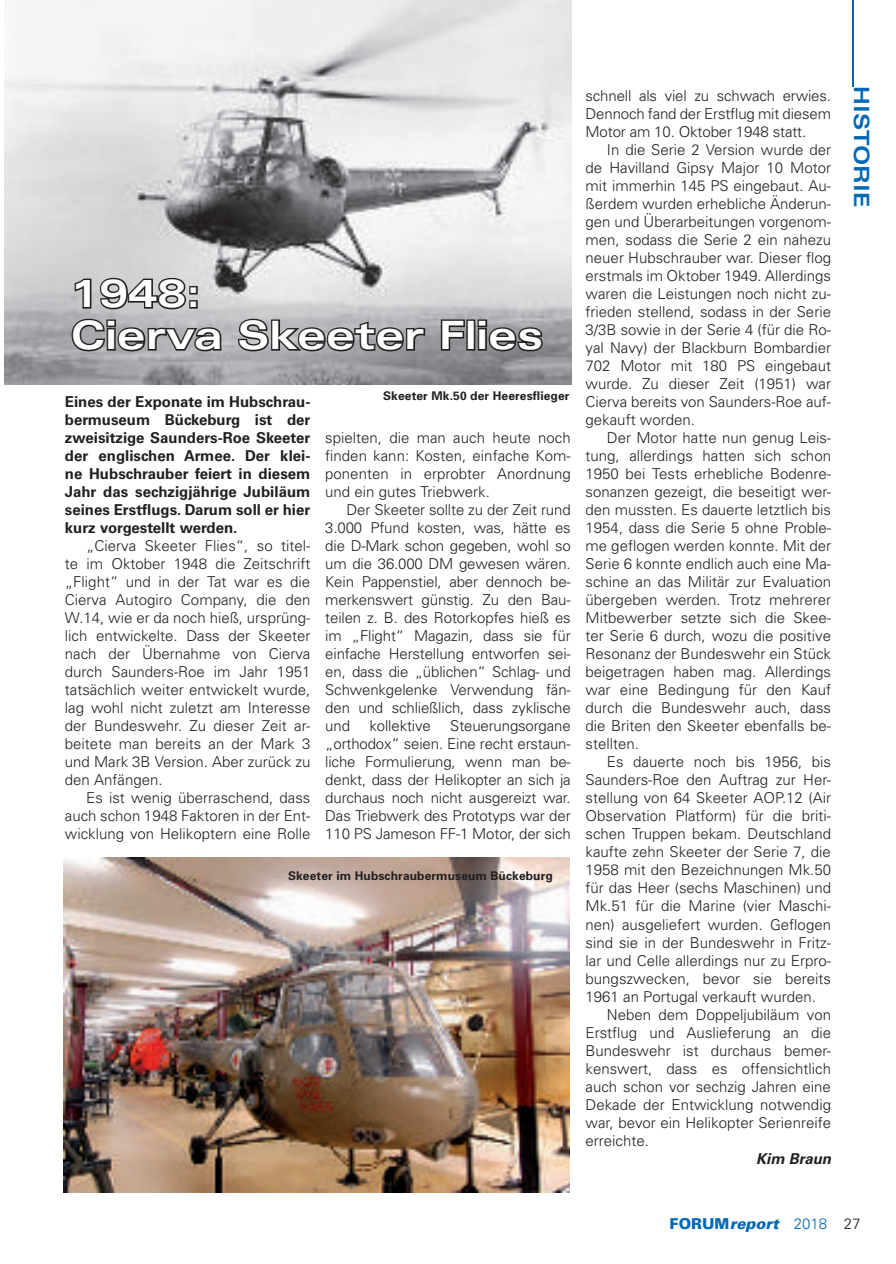
<style>
.page{position:relative;width:896px;height:1264px;background:#fff}
.page>*{position:absolute;margin:0;border:0;box-sizing:border-box;transform-origin:0 0}
.t1{font:700 expanded 39px/42px "Univers";color:#fff}
.t2{font:700 expanded 21px "Univers";color:#0168b5}
.t3{font:300 15px/18px "Univers";color:#231f20;text-align:justify}
.t4{font:700 15px/18px "Univers CE";color:#231f20;text-align:justify}
.t5{font:italic 900 15px "Univers";color:#0168b5}
.t6{font:italic 700 15px "Univers CE";color:#231f20}
.t7{font:700 12px "Univers";letter-spacing:.01em;color:#231f20}
.s1{font-family:"Univers CE";font-style:normal}
.s2{font-weight:300;font-style:normal}
.s3{font-weight:300;font-style:normal;color:#231f20}
</style>
<div class="page">
<hr style="left:852px;top:0;width:1px;height:86px;background:#0168b5">
<img style="left:5px;top:0;width:566px;height:384px">
<img style="left:63px;top:857px;width:506px;height:335px">
<svg style="left:72px;top:276px;width:127px;height:35px;background:#878688"></svg>
<svg style="left:70px;top:317px;width:153px;height:36px;background:#7c7c7e"></svg>
<svg style="left:236px;top:317px;width:190px;height:36px;background:#78777a"></svg>
<svg style="left:439px;top:318px;width:27px;height:34px"></svg>
<div style="left:466px;top:319px;width:9px;height:31px;border:3px solid #231f20"></div>
<svg style="left:476px;top:318px;width:68px;height:35px;background:#676668"></svg>
<h1 class="t1" style="left:71px;top:275px;width:473px">1948:<br>Cierva Skeeter Flies</h1>
<p class="t4" style="left:65px;top:394px;width:247px">Eines der Exponate im Hubschrau&shy;bermuseum Bückeburg ist der zweisitzige Saunders-Roe Skeeter der englischen Armee. Der klei&shy;ne Hubschrauber feiert in diesem Jahr das sechzigjährige Jubiläum seines Erstlugs. Darum soll er hier kurz vorgestellt werden.</p>
<p class="t3" style="left:65px;top:536px;width:247px;text-indent:21px">„Cierva Skeeter Flies“, so titel&shy;te im Oktober 1948 die Zeitschrift „Flight“ und in der Tat war es die Cierva Autogiro Company, die den W.14, wie er da noch hieß, ursprüng&shy;lich entwickelte. Dass der Skeeter nach der Übernahme von Cierva durch Saunders-Roe im Jahr 1951 tatsächlich weiter entwickelt wurde, lag wohl nicht zuletzt am Interesse der Bundeswehr. Zu dieser Zeit ar&shy;beitete man bereits an der Mark 3 und Mark 3B Version. Aber zurück zu den Anfängen.</p>
<p class="t3" style="left:65px;top:788px;width:247px;text-indent:21px">Es ist wenig überraschend, dass auch schon 1948 Faktoren in der Ent&shy;wicklung von Helikoptern eine Rolle</p>
<p class="t7" style="left:383px;top:391px;width:188px">Skeeter Mk.50 der Heeresflieger</p>
<p class="t3" style="left:325px;top:428px;width:247px">spielten, die man auch heute noch finden kann: Kosten, einfache Kom&shy;ponenten in erprobter Anordnung und ein gutes Triebwerk.</p>
<p class="t3" style="left:325px;top:500px;width:247px;text-indent:21px">Der Skeeter sollte zu der Zeit rund 3.000 Pfund kosten, was, hätte es die D-Mark schon gegeben, wohl so um die 36.000 DM gewesen wären.<br>Kein Pappenstiel, aber dennoch be&shy;merkenswert günstig. Zu den Bau&shy;teilen z. B. des Rotorkopfes hieß es im „Flight“ Magazin, dass sie für einfache Herstellung entworfen sei&shy;en, dass die „üblichen“ Schlag- und Schwenkgelenke Verwendung fän&shy;den und schließlich, dass zyklische und</p>
<p class="t3" style="left:325px;top:716px;width:247px;text-indent:125px">Steuerungsorgane „orthodox“ seien. Eine recht erstaun&shy;liche Formulierung, wenn man be&shy;denkt, dass der Helikopter an sich ja durchaus noch nicht ausgereizt war.<br>Das Triebwerk des Prototyps war der 110 PS Jameson FF-1 Motor, der sich</p>
<p class="t3" style="left:369px;top:716px;width:63px">kollektive</p>
<p class="t7" style="left:288px;top:870px;width:266px">Skeeter im Hubschraubermuseum Bückeburg</p>
<p class="t3" style="left:585px;top:86px;width:247px">schnell als viel zu schwach erwies.<br>Dennoch fand der Erstflug mit diesem Motor am 10. Oktober 1948 statt.</p>
<p class="t3" style="left:585px;top:140px;width:247px;text-indent:21px">In die Serie 2 Version wurde der de Havilland Gipsy Major 10 Motor mit immerhin 145 PS eingebaut. Au&shy;ßerdem wurden erhebliche Änderun&shy;gen und Überarbeitungen vorgenom&shy;men, sodass die Serie 2 ein nahezu neuer Hubschrauber war. Dieser flog erstmals im Oktober 1949. Allerdings waren die Leistungen noch nicht zu&shy;frieden stellend, sodass in der Serie 3/3B sowie in der Serie 4 (für die Ro&shy;yal Navy) der Blackburn Bombardier 702 Motor mit 180 PS eingebaut wurde. Zu dieser Zeit (1951) war Cierva bereits von Saunders-Roe auf&shy;gekauft worden.</p>
<p class="t3" style="left:585px;top:428px;width:247px;text-indent:21px">Der Motor hatte nun genug Leis&shy;tung, allerdings hatten sich schon 1950 bei Tests erhebliche Bodenre&shy;sonanzen gezeigt, die beseitigt wer&shy;den mussten. Es dauerte letztlich bis 1954, dass die Serie 5 ohne Proble&shy;me geflogen werden konnte. Mit der Serie 6 konnte endlich auch eine Ma&shy;schine an das Militär zur Evaluation übergeben werden. Trotz mehrerer Mitbewerber setzte sich die Skee&shy;ter Serie 6 durch, wozu die positive Resonanz der Bundeswehr ein Stück beigetragen haben mag. Allerdings war eine Bedingung für den Kauf durch die Bundeswehr auch, dass die Briten den Skeeter ebenfalls be&shy;stellten.</p>
<p class="t3" style="left:585px;top:752px;width:247px;text-indent:21px">Es dauerte noch bis 1956, bis Saunders-Roe den Auftrag zur Her&shy;stellung von 64 Skeeter AOP.12 (Air Observation Platform) für die briti&shy;schen Truppen bekam. Deutschland kaufte zehn Skeeter der Serie 7, die 1958 mit den Bezeichnungen Mk.50 für das Heer (sechs Maschinen) und Mk.51 für die Marine (vier Maschi&shy;nen) ausgeliefert wurden. Geflogen sind sie in der Bundeswehr in Fritz&shy;lar und Celle allerdings nur zu Erpro&shy;bungszwecken, bevor sie bereits 1961 an Portugal verkauft wurden.</p>
<p class="t3" style="left:585px;top:1004px;width:247px;text-indent:21px">Neben dem Doppeljubiläum von Erstflug und Auslieferung an die Bundeswehr ist durchaus bemer&shy;kenswert, dass es offensichtlich auch schon vor sechzig Jahren eine Dekade der Entwicklung notwendig war, bevor ein Helikopter Serienreife erreichte.</p>
<p class="t6" style="left:756px;top:1152px;width:76px">Kim Braun</p>
<h2 class="t2" style="left:869px;top:86px;width:123px;rotate:90deg">HISTORIE</h2>
<p class="t5" style="left:669px;top:1218px;width:192px"><span class="s1">FORUM</span>report <span class="s2">2018</span> <span class="s3">27</span></p>
</div>
